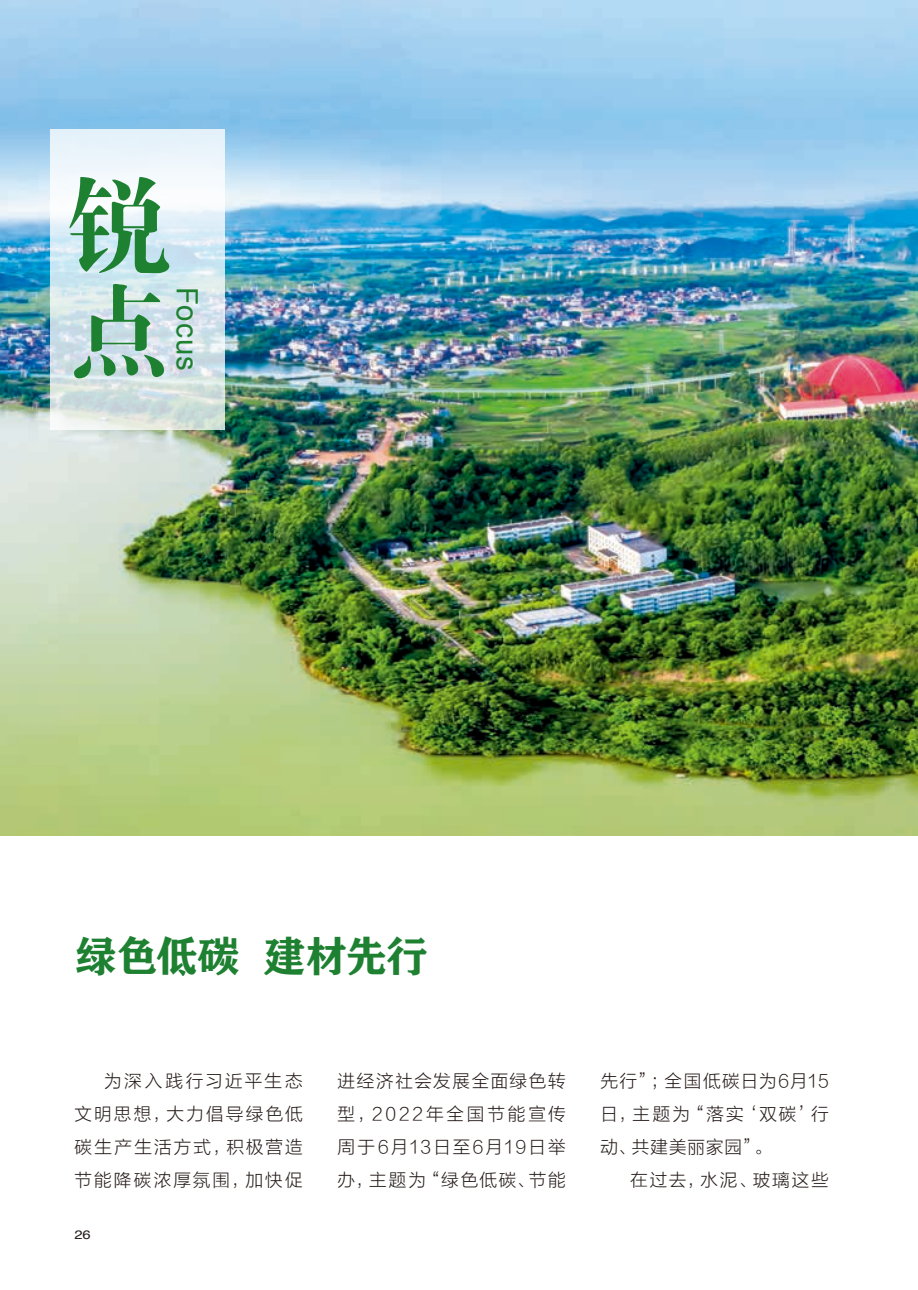
<style>
.page{position:relative;width:918px;height:1290px;background:#fff}
.page>*{position:absolute;margin:0;border:0;box-sizing:border-box;transform-origin:0 0}
.t1{font:105px/104.6px "FZDBSJW GB1 0";color:#1e8031}
.t2{font:42px "FZCHSJW GB1 0";letter-spacing:-.035em;color:#1e8031}
.t3{font:29.4px "Arial";letter-spacing:.035em;color:#1e8031}
.t4{font:17.5px/33.2px "FZLTXHJW GB1 0";letter-spacing:.12em;color:#231916;text-align:justify}
.t5{font:12.25px "Helvetica";color:#231916;scale:1.2 1}
</style>
<div class="page">
<img style="left:0;top:0;width:918px;height:835px">
<svg style="left:50px;top:129px;width:175px;height:300px"></svg>
<h1 class="t1" style="left:66px;top:178px;width:105px">锐点</h1>
<h3 class="t3" style="left:206px;top:287px;width:85px;rotate:90deg">Focus</h3>
<h2 class="t2" style="left:74px;top:932px;width:354px">绿色低碳 建材先行</h2>
<p class="t4" style="left:74px;top:1064px;width:230px;text-indent:30px">为深入践行习近平生态文明思想，大力倡导绿色低碳生产生活方式，积极营造节能降碳浓厚氛围，加快促</p>
<p class="t4" style="left:337px;top:1064px;width:230px">进经济社会发展全面绿色转型，2022年全国节能宣传周于6月13日至6月19日举办，主题为“绿色低碳、节能</p>
<p class="t4" style="left:600px;top:1064px;width:230px">先行”；全国低碳日为6月15日，主题为“落实‘双碳’行动、共建美丽家园”。</p>
<p class="t4" style="left:630px;top:1164px;width:200px">在过去，水泥、玻璃这些</p>
<p class="t5" style="left:74px;top:1225px;width:15px">26</p>
</div>
